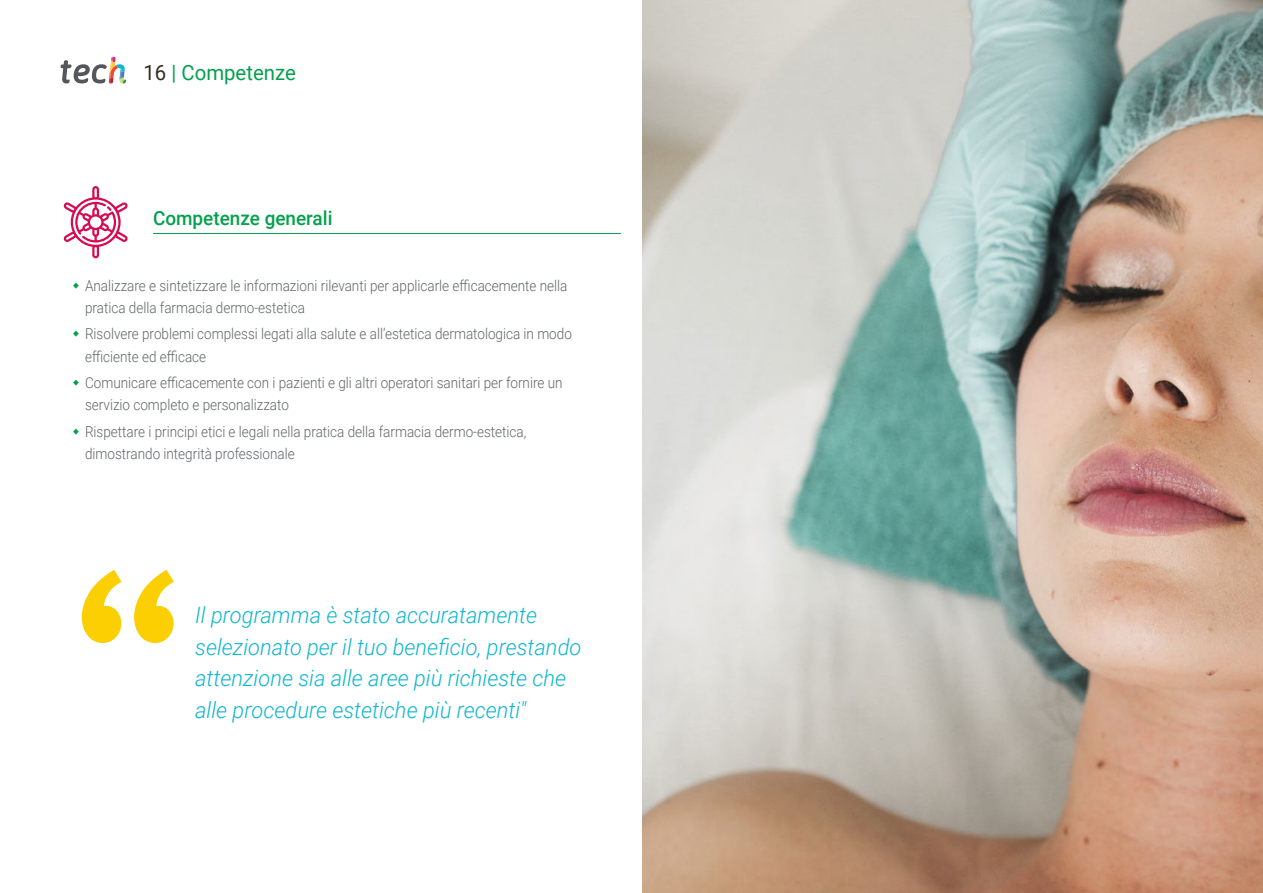
<style>
.page{position:relative;width:1263px;height:893px;background:#fff}
.page>*{position:absolute;margin:0;border:0;box-sizing:border-box;transform-origin:0 0}
.t1{font:italic 300 22.5px/31.5px "Roboto";color:#0fb6cf}
.t2{font:21px "Roboto";color:#04a14d}
.t3{font:500 19.5px "Roboto";color:#04a14d}
.t4{font:300 15px/22.2px "Roboto";color:#61646a;scale:.9 1}
.s1{color:#312e20}
</style>
<div class="page">
<hr style="left:153px;top:233px;width:468px;height:1px;background:#04a14d">
<svg style="left:63px;top:186px;width:65px;height:72px"></svg>
<svg style="left:61px;top:57px;width:65px;height:27px"></svg>
<svg style="left:82px;top:570px;width:92px;height:73px"></svg>
<img style="left:642px;top:0;width:621px;height:893px">
<h2 class="t2" style="left:144px;top:57px;width:154px"><span class="s1">16</span> | Competenze</h2>
<h3 class="t3" style="left:153px;top:205px;width:181px">Competenze generali</h3>
<p class="t4" style="left:85px;top:274px;width:537px">Analizzare e sintetizzare le informazioni rilevanti per applicarle efficacemente nella pratica della farmacia dermo-estetica</p>
<p class="t4" style="left:85px;top:322px;width:542px">Risolvere problemi complessi legati alla salute e all’estetica dermatologica in modo efficiente ed efficace</p>
<p class="t4" style="left:85px;top:371px;width:532px">Comunicare efficacemente con i pazienti e gli altri operatori sanitari per fornire un servizio completo e personalizzato</p>
<p class="t4" style="left:85px;top:420px;width:492px">Rispettare i principi etici e legali nella pratica della farmacia dermo-estetica, dimostrando integrità professionale</p>
<h1 class="t1" style="left:195px;top:599px;width:388px">Il programma è stato accuratamente selezionato per il tuo beneficio, prestando attenzione sia alle aree più richieste che alle procedure estetiche più recenti"</h1>
</div>
